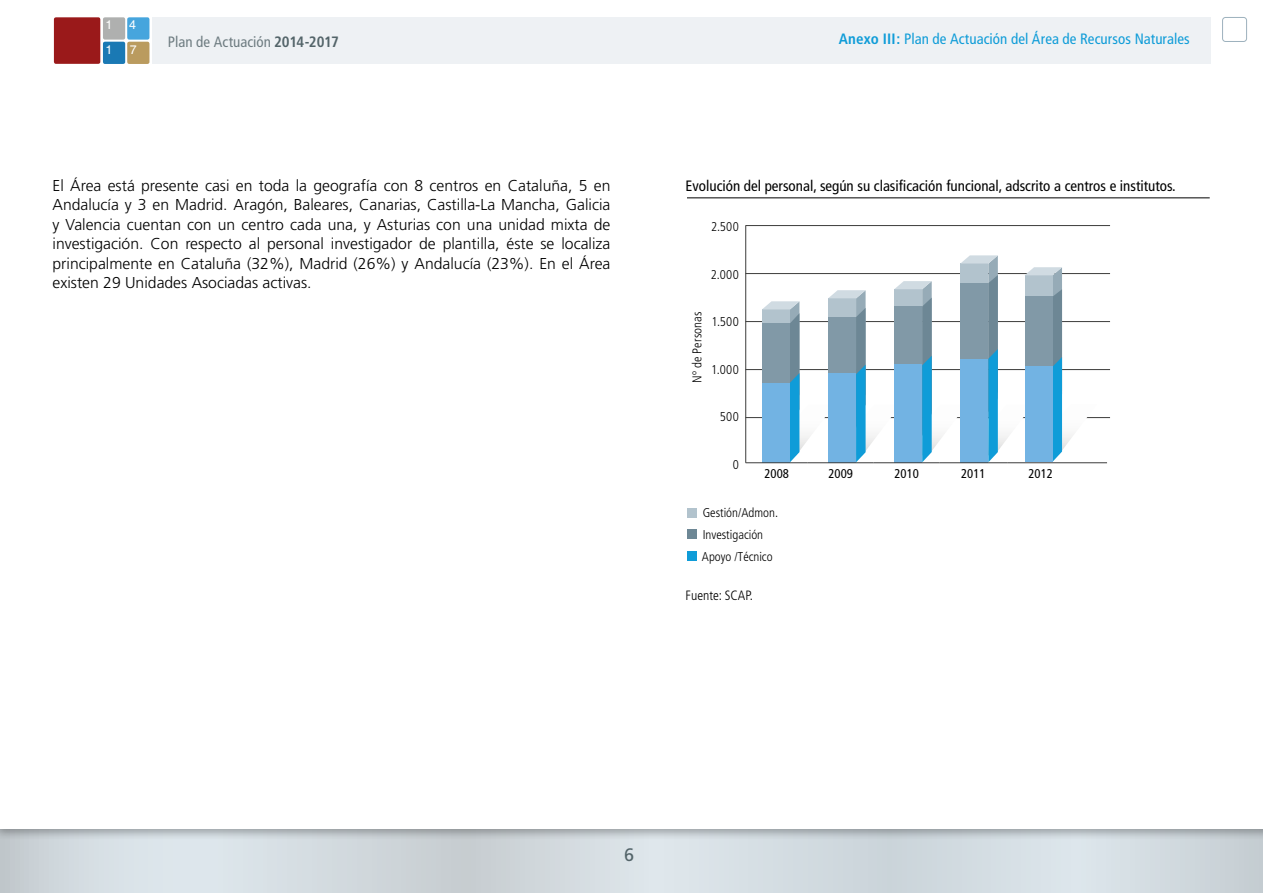
<style>
.page{position:relative;width:1263px;height:893px;background:#fff}
.page>*{position:absolute;margin:0;border:0;box-sizing:border-box;transform-origin:0 0}
.t1{font:18px "Frutiger";color:#536469}
.t2{font:300 15.75px/19.5px "Frutiger";color:#000;text-align:justify}
.t3{font:condensed 15px "Frutiger";color:#000}
.t4{font:condensed 15px "Frutiger";letter-spacing:.005em;color:#0f9cd8}
.t5{font:condensed 15px "Frutiger";color:#6e7c81}
.t6{font:300 condensed 13.5px "Frutiger";color:#000}
.t7{font:300 condensed 12.75px/21.6px "Frutiger";color:#000}
.t8{font:condensed 12.75px "Frutiger";color:#000}
.t9{font:12.45px/24.5px "Helvetica";color:#fff}
.s1{font-weight:700;color:#536469}
.s2{font-weight:700}
</style>
<div class="page">
<svg style="left:0;top:841px;width:1263px;height:52px"></svg>
<div style="left:0;top:630px;width:1263px;height:211px;background:#000;opacity:.3"></div>
<div style="left:0;top:635px;width:1263px;height:194px;background:#fff"></div>
<div style="left:0;top:566px;width:1263px;height:128px;background:#fff"></div>
<div style="left:152px;top:17px;width:1058px;height:47px;background:#eef1f4"></div>
<div style="left:1222px;top:17px;width:25px;height:25px;border:1px solid #9db1bd;border-radius:3px"></div>
<div style="left:54px;top:17px;width:46px;height:47px;background:#9a191a;border-radius:2px"></div>
<div style="left:103px;top:17px;width:22px;height:23px;background:#afb0af;border-radius:2px"></div>
<div style="left:127px;top:17px;width:22px;height:23px;background:#46a5dd;border-radius:2px"></div>
<div style="left:103px;top:42px;width:22px;height:22px;background:#1a79b4;border-radius:2px"></div>
<div style="left:127px;top:42px;width:22px;height:22px;background:#ba9b5f;border-radius:2px"></div>
<hr style="left:745px;top:225px;width:365px;height:1px;background:#3c3c3b">
<hr style="left:745px;top:273px;width:365px;height:1px;background:#3c3c3b">
<hr style="left:745px;top:321px;width:365px;height:1px;background:#3c3c3b">
<hr style="left:745px;top:369px;width:365px;height:1px;background:#3c3c3b">
<hr style="left:745px;top:417px;width:365px;height:1px;background:#3c3c3b">
<hr style="left:687px;top:198px;width:523px;height:1px;background:#000">
<hr style="left:745px;top:226px;width:1px;height:237px;background:#3c3c3b">
<svg style="left:762px;top:255px;width:335px;height:207px"></svg>
<div style="left:1024px;top:367px;width:28px;height:95px;background:#72b3e3"></div>
<hr style="left:746px;top:462px;width:62px;height:1px;background:#3c3c3b">
<hr style="left:808px;top:462px;width:66px;height:1px;background:#3c3c3b">
<hr style="left:874px;top:462px;width:66px;height:1px;background:#3c3c3b">
<hr style="left:940px;top:462px;width:67px;height:1px;background:#3c3c3b">
<hr style="left:1007px;top:462px;width:100px;height:1px;background:#3c3c3b">
<div style="left:687px;top:508px;width:9px;height:9px;background:#b2c3cd"></div>
<div style="left:687px;top:529px;width:9px;height:10px;background:#6d8795"></div>
<div style="left:687px;top:551px;width:9px;height:9px;background:#0f9cd8"></div>
<p class="t9" style="left:105px;top:12px;width:9px">1<br>1</p>
<p class="t9" style="left:129px;top:12px;width:9px">4<br>7</p>
<p class="t5" style="left:168px;top:33px;width:173px">Plan de Actuación <span class="s1">2014-2017</span></p>
<p class="t4" style="left:839px;top:30px;width:352px"><span class="s2">Anexo III:</span> Plan de Actuación del Área de Recursos Naturales</p>
<p class="t2" style="left:52px;top:176px;width:559px">El Área está presente casi en toda la geografía con 8 centros en Cataluña, 5 en Andalucía y 3 en Madrid. Aragón, Baleares, Canarias, Castilla-La Mancha, Galicia y Valencia cuentan con un centro cada una, y Asturias con una unidad mixta de investigación. Con respecto al personal investigador de plantilla, éste se localiza principalmente en Cataluña (32%), Madrid (26%) y Andalucía (23%). En el Área existen 29 Unidades Asociadas activas.</p>
<p class="t3" style="left:686px;top:177px;width:492px">Evolución del personal, según su clasificación funcional, adscrito a centros e institutos.</p>
<p class="t7" style="left:711px;top:216px;width:29px">2.500</p>
<p class="t7" style="left:711px;top:264px;width:30px">2.000</p>
<p class="t7" style="left:711px;top:311px;width:29px">1.500</p>
<p class="t7" style="left:711px;top:359px;width:29px">1.000</p>
<p class="t7" style="left:720px;top:406px;width:20px">500</p>
<p class="t7" style="left:733px;top:453px;width:8px">0</p>
<p class="t7" style="left:687px;top:383px;width:73px;rotate:-90deg">Nº de Personas</p>
<p class="t8" style="left:764px;top:466px;width:26px">2008</p>
<p class="t8" style="left:828px;top:466px;width:26px">2009</p>
<p class="t8" style="left:894px;top:466px;width:26px">2010</p>
<p class="t8" style="left:961px;top:466px;width:26px">2011</p>
<p class="t8" style="left:1028px;top:466px;width:26px">2012</p>
<p class="t7" style="left:702px;top:502px;width:78px">Gestión/Admon.<br>Investigación<br>Apoyo /Técnico</p>
<p class="t6" style="left:686px;top:588px;width:69px">Fuente: SCAP.</p>
<p class="t1" style="left:624px;top:845px;width:12px">6</p>
</div>
